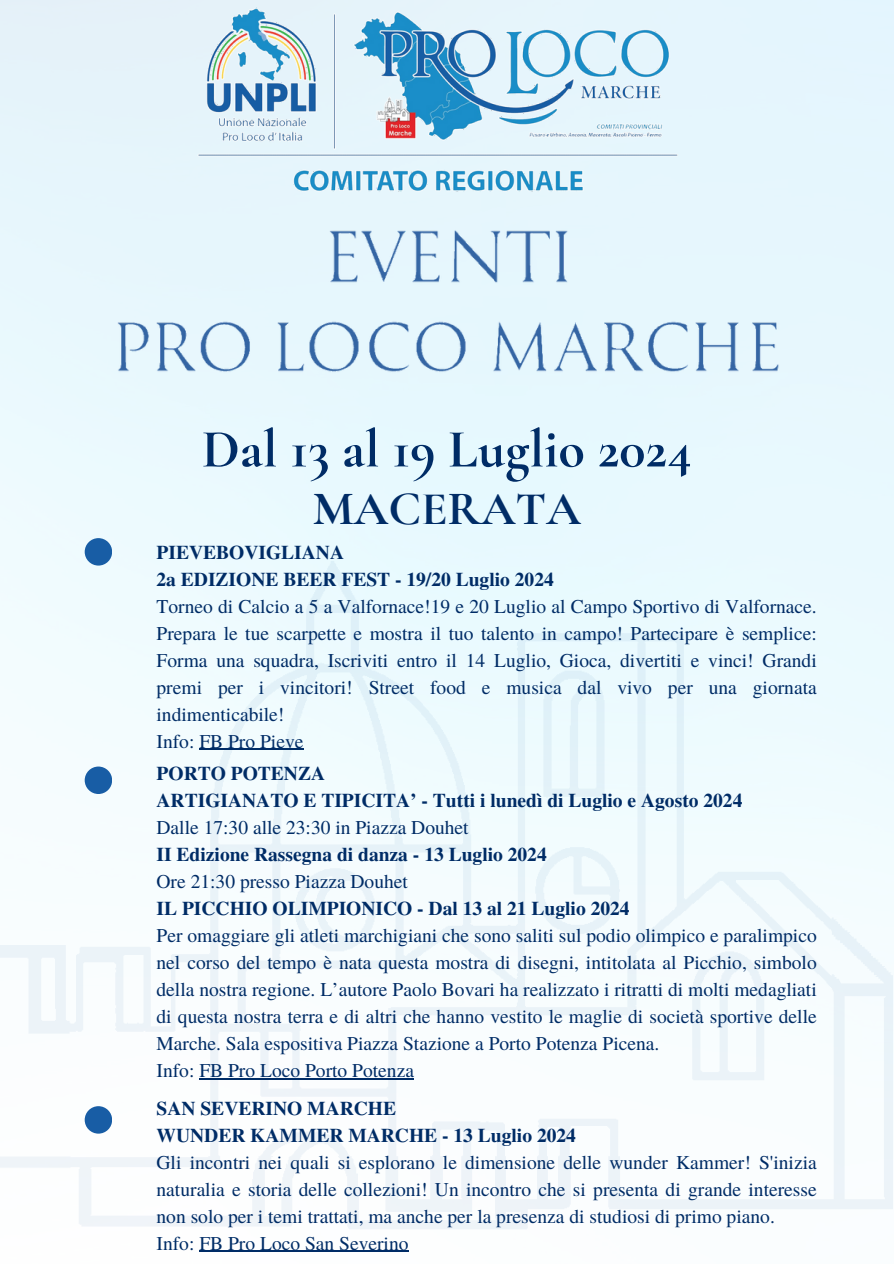
<style>
.page{position:relative;width:894px;height:1264px;background:#fff}
.page>*{position:absolute;margin:0;border:0;box-sizing:border-box;transform-origin:0 0}
.t1{font:700 54.15px "Cormorant Garamond";color:#002c66}
.t2{font:700 48px "Cormorant Garamond";color:#002c66}
.t3{font:19.5px/27px "Te X Gyre Termes";color:#002c66;text-align:justify}
.t4{font:700 19.5px "Te X Gyre Termes";color:#002c66}
</style>
<div class="page">
<img style="left:190px;top:0;width:512px;height:200px">
<img style="left:0;top:535px;width:893px;height:728px">
<hr style="left:199px;top:748px;width:104px;height:2px;background:#002c66">
<hr style="left:199px;top:1078px;width:215px;height:1px;background:#002c66">
<hr style="left:199px;top:1250px;width:209px;height:1px;background:#002c66">
<img style="left:318px;top:223px;width:257px;height:70px">
<img style="left:112px;top:315px;width:668px;height:66px">
<div style="left:85px;top:538px;width:27px;height:27px;background:#185da5;border-radius:50%"></div>
<div style="left:85px;top:766px;width:27px;height:28px;background:#185da5;border-radius:50%"></div>
<div style="left:85px;top:1106px;width:27px;height:27px;background:#185da5;border-radius:50%"></div>
<p class="t1" style="left:202px;top:416px;width:491px">Dal 13 al 19 Luglio 2024</p>
<p class="t2" style="left:313px;top:479px;width:269px">MACERATA</p>
<p class="t4" style="left:156px;top:536px;width:189px">PIEVEBOVIGLIANA</p>
<p class="t4" style="left:156px;top:563px;width:398px">2a EDIZIONE BEER FEST - 19/20 Luglio 2024</p>
<h1 class="t3" style="left:156px;top:591px;width:661px">Torneo di Calcio a 5 a Valfornace!19 e 20 Luglio al Campo Sportivo di Valfornace.<br>Prepara le tue scarpette e mostra il tuo talento in campo! Partecipare è semplice:<br>Forma una squadra, Iscriviti entro il 14 Luglio, Gioca, divertiti e vinci! Grandi premi per i vincitori! Street food e musica dal vivo per una giornata indimenticabile!</h1>
<p class="t3" style="left:156px;top:726px;width:148px">Info: FB Pro Pieve</p>
<p class="t4" style="left:156px;top:758px;width:170px">PORTO POTENZA</p>
<p class="t4" style="left:156px;top:785px;width:587px">ARTIGIANATO E TIPICITA’ - Tutti i lunedì di Luglio e Agosto 2024</p>
<p class="t3" style="left:156px;top:813px;width:313px">Dalle 17:30 alle 23:30 in Piazza Douhet</p>
<p class="t4" style="left:156px;top:839px;width:391px">II Edizione Rassegna di danza - 13 Luglio 2024</p>
<p class="t3" style="left:156px;top:867px;width:253px">Ore 21:30 presso Piazza Douhet</p>
<p class="t4" style="left:156px;top:893px;width:474px">IL PICCHIO OLIMPIONICO - Dal 13 al 21 Luglio 2024</p>
<p class="t3" style="left:156px;top:921px;width:661px">Per omaggiare gli atleti marchigiani che sono saliti sul podio olimpico e paralimpico nel corso del tempo è nata questa mostra di disegni, intitolata al Picchio, simbolo della nostra regione. L’autore Paolo Bovari ha realizzato i ritratti di molti medagliati di questa nostra terra e di altri che hanno vestito le maglie di società sportive delle Marche. Sala espositiva Piazza Stazione a Porto Potenza Picena.</p>
<p class="t3" style="left:156px;top:1056px;width:259px">Info: FB Pro Loco Porto Potenza</p>
<p class="t4" style="left:156px;top:1092px;width:241px">SAN SEVERINO MARCHE</p>
<p class="t4" style="left:156px;top:1119px;width:421px">WUNDER KAMMER MARCHE - 13 Luglio 2024</p>
<p class="t3" style="left:156px;top:1147px;width:661px">Gli incontri nei quali si esplorano le dimensione delle wunder Kammer! S'inizia naturalia e storia delle collezioni! Un incontro che si presenta di grande interesse non solo per i temi trattati, ma anche per la presenza di studiosi di primo piano.</p>
<p class="t3" style="left:156px;top:1228px;width:253px">Info: FB Pro Loco San Severino</p>
</div>
